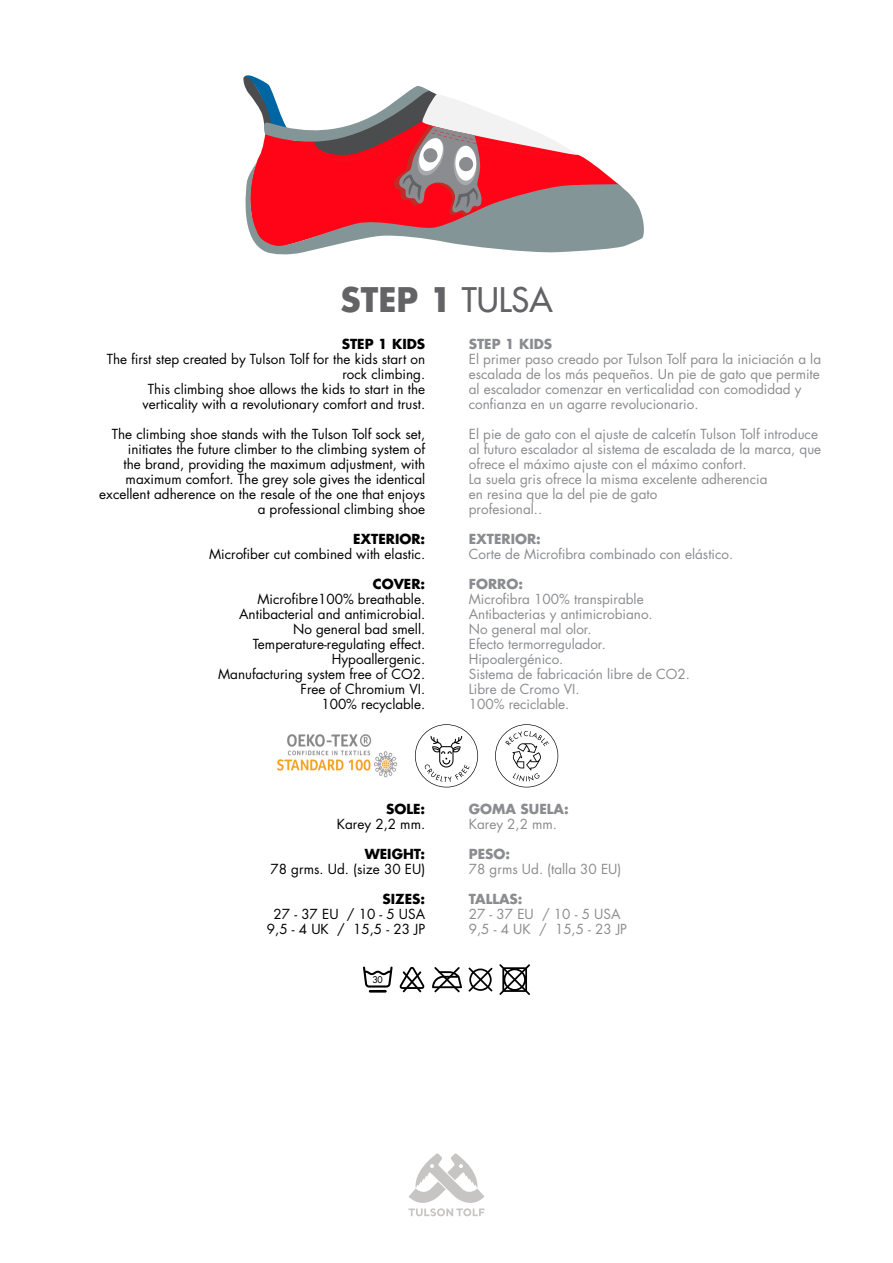
<style>
.page{position:relative;width:893px;height:1263px;background:#fff}
.page>*{position:absolute;margin:0;border:0;box-sizing:border-box;transform-origin:0 0}
.t1{font:700 33px "Futura LT";color:#636366}
.t2{font:13.5px/15px "Futura LT";color:#000;text-align:right}
.t3{font:13.5px/15px "Futura LT";color:#8a8c8f}
.t4{font:700 13.5px "Futura LT";color:#8a8c8f}
.t5{font:700 13.5px "Futura LT";color:#000}
.t6{font:9px "Futura LT";color:#000}
.s1{font-weight:400}
</style>
<div class="page">
<svg style="left:243px;top:75px;width:401px;height:180px"></svg>
<svg style="left:408px;top:1153px;width:76px;height:63px"></svg>
<svg style="left:400px;top:967px;width:24px;height:25px"></svg>
<svg style="left:468px;top:967px;width:24px;height:24px"></svg>
<svg style="left:499px;top:964px;width:31px;height:31px"></svg>
<svg style="left:363px;top:966px;width:30px;height:26px"></svg>
<svg style="left:432px;top:967px;width:30px;height:25px"></svg>
<img style="left:277px;top:734px;width:121px;height:44px">
<svg style="left:415px;top:724px;width:63px;height:63px"></svg>
<svg style="left:495px;top:724px;width:63px;height:63px"></svg>
<h1 class="t1" style="left:340px;top:278px;width:214px">STEP 1 <span class="s1">TULSA</span></h1>
<p class="t5" style="left:342px;top:335px;width:85px">STEP 1 KIDS</p>
<p class="t2" style="left:107px;top:351px;width:320px">The first step created by Tulson Tolf for the kids start on rock climbing.<br>This climbing shoe allows the kids to start in the verticality with a revolutionary comfort and trust.</p>
<p class="t2" style="left:99px;top:426px;width:327px">The climbing shoe stands with the Tulson Tolf sock set, initiates the future climber to the climbing system of<br>the brand, providing the maximum adjustment, with maximum comfort. The grey sole gives the identical excellent adherence on the resale of the one that enjoys a professional climbing shoe</p>
<p class="t5" style="left:353px;top:530px;width:74px">EXTERIOR:</p>
<p class="t2" style="left:209px;top:546px;width:218px">Microfiber cut combined with elastic.</p>
<p class="t5" style="left:373px;top:575px;width:54px">COVER:</p>
<p class="t2" style="left:218px;top:591px;width:209px">Microfibre100% breathable.<br>Antibacterial and antimicrobial.<br>No general bad smell.<br>Temperature-regulating effect.<br>Hypoallergenic.<br>Manufacturing system free of CO2.<br>Free of Chromium VI.<br>100% recyclable.</p>
<p class="t4" style="left:469px;top:335px;width:85px">STEP 1 KIDS</p>
<p class="t3" style="left:469px;top:351px;width:354px">El primer paso creado por Tulson Tolf para la iniciación a la escalada de los más pequeños. Un pie de gato que permite al escalador comenzar en verticalidad con comodidad y confianza en un agarre revolucionario.</p>
<p class="t3" style="left:469px;top:426px;width:354px">El pie de gato con el ajuste de calcetín Tulson Tolf introduce al futuro escalador al sistema de escalada de la marca, que ofrece el máximo ajuste con el máximo confort.<br>La suela gris ofrece la misma excelente adherencia<br>en resina que la del pie de gato<br>profesional..</p>
<p class="t4" style="left:469px;top:530px;width:74px">EXTERIOR:</p>
<p class="t3" style="left:469px;top:546px;width:266px">Corte de Microfibra combinado con elástico.</p>
<p class="t4" style="left:469px;top:575px;width:56px">FORRO:</p>
<p class="t3" style="left:469px;top:591px;width:223px">Microfibra 100% transpirable<br>Antibacterias y antimicrobiano.<br>No general mal olor.<br>Efecto termorregulador.<br>Hipoalergénico.<br>Sistema de fabricación libre de CO2.<br>Libre de Cromo VI.<br>100% reciclable.</p>
<p class="t5" style="left:386px;top:800px;width:41px">SOLE:</p>
<p class="t2" style="left:337px;top:816px;width:90px">Karey 2,2 mm.</p>
<p class="t5" style="left:365px;top:845px;width:62px">WEIGHT:</p>
<p class="t2" style="left:270px;top:861px;width:156px">78 grms. Ud. (size 30 EU)</p>
<p class="t5" style="left:383px;top:890px;width:44px">SIZES:</p>
<p class="t2" style="left:267px;top:906px;width:160px;text-align:center">27 - 37 EU / 10 - 5 USA<br>9,5 - 4 UK / 15,5 - 23 JP</p>
<p class="t6" style="left:372px;top:974px;width:12px">30</p>
<p class="t4" style="left:469px;top:800px;width:101px">GOMA SUELA:</p>
<p class="t3" style="left:469px;top:816px;width:90px">Karey 2,2 mm.</p>
<p class="t4" style="left:469px;top:845px;width:43px">PESO:</p>
<p class="t3" style="left:469px;top:861px;width:154px">78 grms Ud. (talla 30 EU)</p>
<p class="t4" style="left:469px;top:890px;width:55px">TALLAS:</p>
<p class="t3" style="left:469px;top:906px;width:160px">27 - 37 EU / 10 - 5 USA<br>9,5 - 4 UK / 15,5 - 23 JP</p>
</div>
